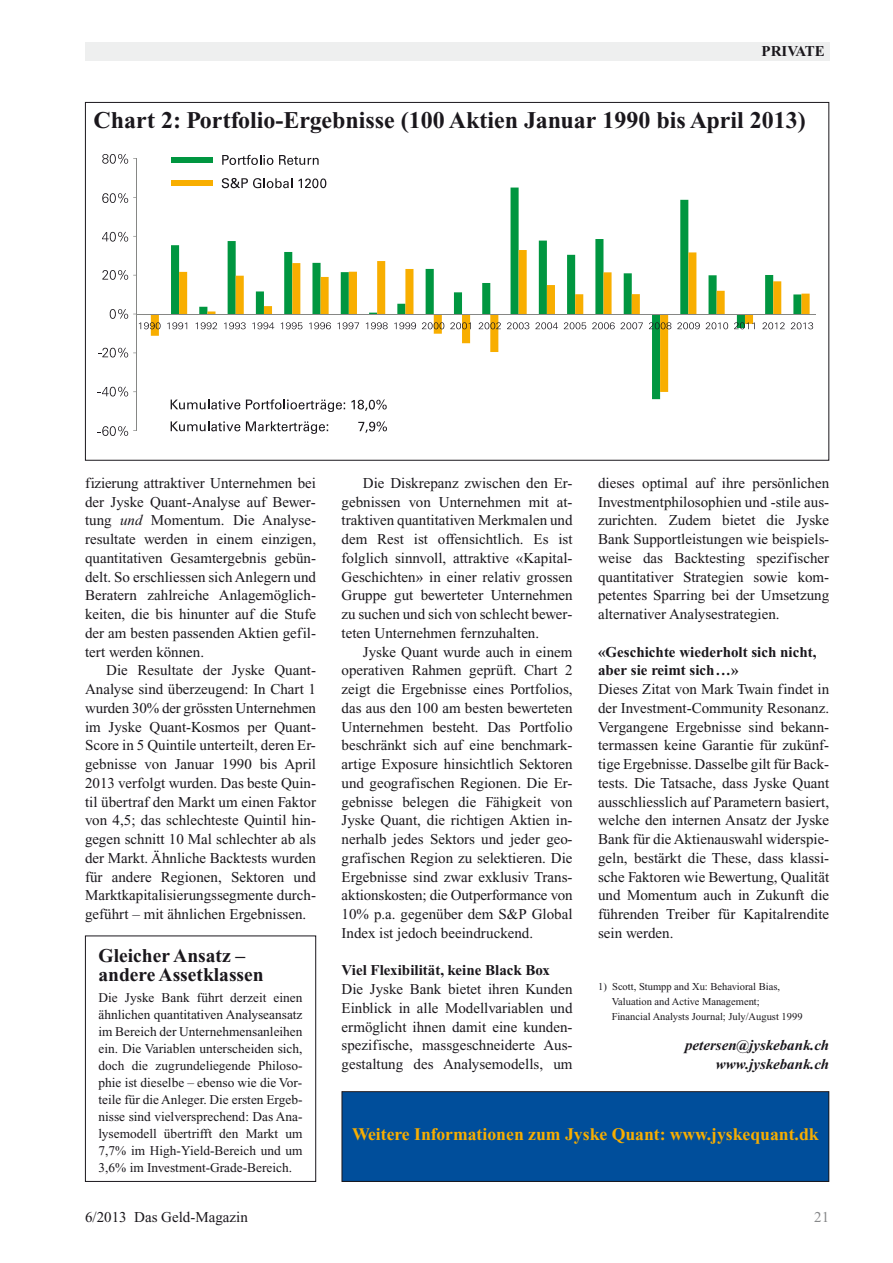
<style>
.page{position:relative;width:893px;height:1263px;background:#fff}
.page>*{position:absolute;margin:0;border:0;box-sizing:border-box;transform-origin:0 0}
.t1{font:700 24px "Times New Roman PS Std";color:#1a171c}
.t2{font:700 19.5px/19.5px "Times New Roman PS Std";color:#1a171c}
.t3{font:700 17.7px "Times New Roman PS Std";color:#f8ae00}
.t4{font:15px/18.8px "Times New Roman PS Std";color:#1a171c;text-align:justify}
.t5{font:700 15px/18.8px "Times New Roman PS Std";color:#1a171c}
.t6{font:italic 700 15px/18.8px "Times New Roman PS Std";color:#1a171c;text-align:right}
.t7{font:15px "Times New Roman PS Std";color:#87888a}
.t8{font:13.35px/17px "Times New Roman PS Std";color:#1a171c;text-align:justify}
.t9{font:10.5px/15px "Times New Roman PS Std";color:#1a171c}
.s1{font-style:italic}
</style>
<div class="page">
<div style="left:85px;top:43px;width:744px;height:18px;background:#eeefef"></div>
<div style="left:85px;top:935px;width:231px;height:247px;border:1px solid #1a171c"></div>
<div style="left:342px;top:1092px;width:487px;height:89px;background:#004e9b"></div>
<div style="left:342px;top:1091px;width:487px;height:91px;border:1px solid #1a171c"></div>
<svg style="left:145px;top:188px;width:544px;height:211px"></svg>
<svg style="left:151px;top:250px;width:659px;height:142px"></svg>
<hr style="left:136px;top:159px;width:1px;height:272px;background:#868785">
<hr style="left:137px;top:314px;width:679px;height:1px;background:#868785">
<svg style="left:167px;top:322px;width:20px;height:7px"></svg>
<svg style="left:196px;top:322px;width:21px;height:7px"></svg>
<svg style="left:224px;top:322px;width:22px;height:7px"></svg>
<svg style="left:252px;top:322px;width:22px;height:7px"></svg>
<svg style="left:281px;top:322px;width:21px;height:7px"></svg>
<svg style="left:309px;top:322px;width:22px;height:7px"></svg>
<svg style="left:337px;top:322px;width:22px;height:7px"></svg>
<svg style="left:366px;top:322px;width:22px;height:7px"></svg>
<svg style="left:394px;top:322px;width:22px;height:7px"></svg>
<svg style="left:422px;top:322px;width:22px;height:7px"></svg>
<svg style="left:450px;top:322px;width:21px;height:7px"></svg>
<svg style="left:479px;top:322px;width:22px;height:7px"></svg>
<svg style="left:507px;top:322px;width:22px;height:7px"></svg>
<svg style="left:535px;top:322px;width:23px;height:7px"></svg>
<svg style="left:564px;top:322px;width:22px;height:7px"></svg>
<svg style="left:592px;top:322px;width:23px;height:7px"></svg>
<svg style="left:621px;top:322px;width:22px;height:7px"></svg>
<svg style="left:649px;top:322px;width:22px;height:7px"></svg>
<svg style="left:677px;top:322px;width:23px;height:7px"></svg>
<svg style="left:706px;top:322px;width:22px;height:7px"></svg>
<svg style="left:734px;top:322px;width:21px;height:7px"></svg>
<svg style="left:762px;top:322px;width:23px;height:7px"></svg>
<svg style="left:791px;top:322px;width:22px;height:7px"></svg>
<div style="left:171px;top:157px;width:41px;height:5px;background:#009640"></div>
<div style="left:171px;top:180px;width:41px;height:6px;background:#f8ae00"></div>
<svg style="left:102px;top:154px;width:35px;height:10px"></svg>
<svg style="left:102px;top:193px;width:34px;height:10px"></svg>
<svg style="left:102px;top:232px;width:34px;height:10px"></svg>
<svg style="left:102px;top:270px;width:34px;height:10px"></svg>
<svg style="left:110px;top:309px;width:51px;height:20px"></svg>
<svg style="left:98px;top:348px;width:38px;height:9px"></svg>
<svg style="left:98px;top:387px;width:38px;height:9px"></svg>
<svg style="left:98px;top:426px;width:38px;height:10px"></svg>
<svg style="left:222px;top:155px;width:51px;height:10px"></svg>
<svg style="left:279px;top:155px;width:40px;height:10px"></svg>
<svg style="left:222px;top:178px;width:70px;height:10px"></svg>
<svg style="left:299px;top:178px;width:27px;height:10px"></svg>
<svg style="left:171px;top:400px;width:69px;height:9px"></svg>
<svg style="left:246px;top:399px;width:99px;height:13px"></svg>
<svg style="left:351px;top:399px;width:36px;height:12px"></svg>
<svg style="left:171px;top:421px;width:69px;height:10px"></svg>
<svg style="left:246px;top:421px;width:82px;height:13px"></svg>
<svg style="left:358px;top:421px;width:29px;height:12px"></svg>
<p class="t5" style="left:762px;top:43px;width:65px">PRIVATE</p>
<h1 class="t1" style="left:94px;top:111px;width:714px">Chart 2: Portfolio-Ergebnisse (100 Aktien Januar 1990 bis April 2013)</h1>
<p class="t4" style="left:85px;top:475px;width:233px">fizierung attraktiver Unternehmen bei der Jyske Quant-Analyse auf Bewer&shy;tung <span class="s1">und</span> Momentum. Die Analyse - resultate werden in einem einzigen, quantitativen Gesamtergebnis gebün&shy;delt. So erschliessen sich Anlegern und Beratern zahlreiche Anlagemöglich&shy;keiten, die bis hinunter auf die Stufe der am besten passenden Aktien gefil&shy;tert werden können.</p>
<p class="t4" style="left:85px;top:662px;width:233px;text-indent:21px">Die Resultate der Jyske Quant-Analyse sind überzeugend: In Chart 1 wurden 30% der grössten Unternehmen im Jyske Quant-Kosmos per Quant-Score in 5 Quintile unterteilt, deren Er&shy;gebnisse von Januar 1990 bis April 2013 verfolgt wurden. Das beste Quin&shy;til übertraf den Markt um einen Faktor von 4,5; das schlechteste Quintil hin&shy;gegen schnitt 10 Mal schlechter ab als der Markt. Ähnliche Backtests wurden für andere Regionen, Sektoren und Marktkapitalisierungssegmente durch&shy;geführt – mit ähnlichen Ergebnissen.</p>
<h2 class="t2" style="left:99px;top:947px;width:167px">Gleicher Ansatz – andere Assetklassen</h2>
<p class="t8" style="left:99px;top:991px;width:206px">Die Jyske Bank führt derzeit einen ähnlichen quantitativen Analyseansatz im Bereich der Unternehmensanleihen ein. Die Variablen unterscheiden sich, doch die zugrundeliegende Philoso&shy;phie ist dieselbe – ebenso wie die Vor&shy;teile für die Anleger. Die ersten Ergeb&shy;nisse sind vielversprechend: Das Ana&shy;lysemodell übertrifft den Markt um 7,7% im High-Yield-Bereich und um 3,6% im Investment-Grade-Bereich.</p>
<p class="t4" style="left:342px;top:475px;width:233px;text-indent:21px">Die Diskrepanz zwischen den Er&shy;gebnissen von Unternehmen mit at&shy;traktiven quantitativen Merkmalen und dem Rest ist offensichtlich. Es ist folglich sinnvoll, attraktive «Kapital-Geschichten» in einer relativ grossen Gruppe gut bewerteter Unternehmen zu suchen und sich von schlecht bewer&shy;teten Unternehmen fernzuhalten.</p>
<p class="t4" style="left:342px;top:643px;width:233px;text-indent:21px">Jyske Quant wurde auch in einem operativen Rahmen geprüft. Chart 2 zeigt die Ergebnisse eines Portfolios, das aus den 100 am besten bewerteten Unternehmen besteht. Das Portfolio beschränkt sich auf eine benchmark - artige Exposure hinsichtlich Sektoren und geografischen Regionen. Die Er&shy;gebnisse belegen die Fähigkeit von Jyske Quant, die richtigen Aktien in&shy;nerhalb jedes Sektors und jeder geo&shy;grafischen Region zu selektieren. Die Ergebnisse sind zwar exklusiv Trans&shy;aktionskosten; die Outperformance von 10% p.a. gegenüber dem S&amp;P Global Index ist jedoch beeindruckend.</p>
<p class="t5" style="left:342px;top:962px;width:210px">Viel Flexibilität, keine Black Box</p>
<p class="t4" style="left:342px;top:981px;width:233px">Die Jyske Bank bietet ihren Kunden Einblick in alle Modellvariablen und ermöglicht ihnen damit eine kunden&shy;spezifische, massgeschneiderte Aus&shy;gestaltung des Analysemodells, um</p>
<p class="t4" style="left:598px;top:475px;width:233px">dieses optimal auf ihre persönlichen Investmentphilosophien und -stile aus&shy;zurichten. Zudem bietet die Jyske Bank Supportleistungen wie beispiels&shy;weise das Backtesting spezifischer quantitativer Strategien sowie kom - petentes Sparring bei der Umsetzung alternativer Analysestrategien.</p>
<p class="t5" style="left:598px;top:643px;width:220px">«Geschichte wiederholt sich nicht, aber sie reimt sich...»</p>
<p class="t4" style="left:598px;top:681px;width:233px">Dieses Zitat von Mark Twain findet in der Investment-Community Resonanz.<br>Vergangene Ergebnisse sind bekann&shy;termassen keine Garantie für zukünf - tige Ergebnisse. Dasselbe gilt für Back&shy;tests. Die Tatsache, dass Jyske Quant ausschliesslich auf Para metern basiert, welche den internen Ansatz der Jyske Bank für die Aktienauswahl widerspie&shy;geln, bestärkt die These, dass klassi&shy;sche Faktoren wie Bewertung, Qualität und Momentum auch in Zukunft die führenden Treiber für Kapitalrendite sein werden.</p>
<p class="t9" style="left:612px;top:980px;width:192px;text-indent:-14px">1) Scott, Stumpp and Xu: Behavioral Bias,<br>Valuation and Active Management;<br>Financial Analysts Journal; July/August 1999</p>
<p class="t6" style="left:685px;top:1037px;width:146px">petersen@jyskebank.ch www.jyskebank.ch</p>
<p class="t3" style="left:352px;top:1128px;width:468px">Weitere Informationen zum Jyske Quant: www.jyskequant.dk</p>
<p class="t4" style="left:85px;top:1209px;width:164px">6/2013 Das Geld-Magazin</p>
<p class="t7" style="left:814px;top:1212px;width:16px">21</p>
</div>
